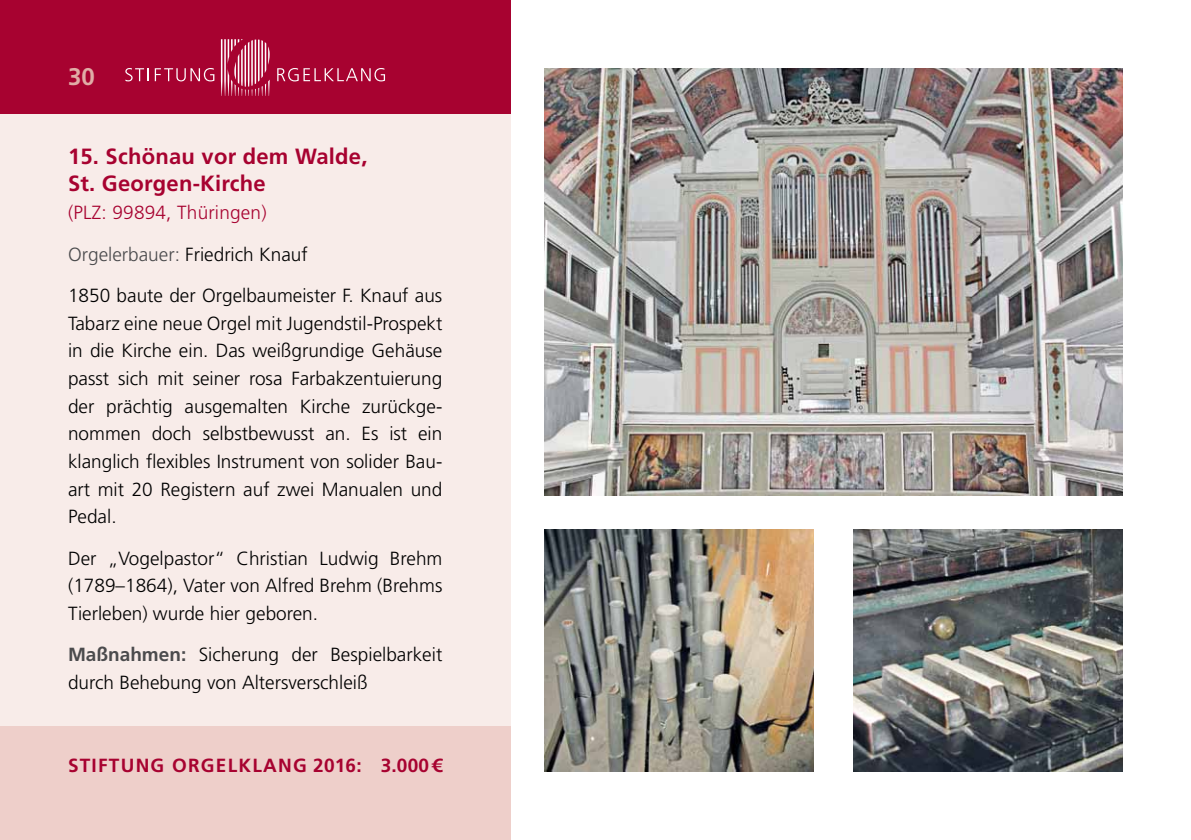
<style>
.page{position:relative;width:1191px;height:840px;background:#fff}
.page>*{position:absolute;margin:0;border:0;box-sizing:border-box;transform-origin:0 0}
.t1{font:700 24px "Frutiger LT Std";color:#e0aca6}
.t2{font:700 22px/27.6px "Frutiger LT Std";letter-spacing:.01em;color:#a70230}
.t3{font:300 19px/27.6px "Frutiger LT Std";color:#000}
.t4{font:700 19px "Frutiger LT Std";letter-spacing:.065em;color:#a70230}
.s1{color:#a70230}
.s2{color:#4b4b4d}
.s3{font-weight:700;color:#4b4b4d}
</style>
<div class="page">
<div style="left:0;top:0;width:510px;height:839px;background:#f8ece9"></div>
<div style="left:0;top:0;width:510px;height:113px;background:#a70230"></div>
<div style="left:0;top:726px;width:510px;height:113px;background:#eecfca"></div>
<svg style="left:277px;top:68px;width:108px;height:13px"></svg>
<svg style="left:125px;top:68px;width:24px;height:13px"></svg>
<svg style="left:155px;top:68px;width:59px;height:13px"></svg>
<svg style="left:221px;top:39px;width:49px;height:57px"></svg>
<img style="left:544px;top:68px;width:579px;height:427px">
<img style="left:544px;top:529px;width:270px;height:242px">
<img style="left:853px;top:529px;width:270px;height:242px">
<p class="t1" style="left:68px;top:62px;width:28px">30</p>
<p class="t2" style="left:68px;top:142px;width:301px">15. Schönau vor dem Walde,<br>St. Georgen-Kirche</p>
<p class="t3" style="left:68px;top:192px;width:376px;line-height:41.4px"><span class="s1">(PLZ: 99894, Thüringen)<br></span><span class="s2">Orgelerbauer:</span> Friedrich Knauf<br>1850 baute der Orgelbaumeister F. Knauf aus</p>
<p class="t3" style="left:68px;top:309px;width:376px;text-align:justify">Tabarz eine neue Orgel mit Jugendstil-Prospekt in die Kirche ein. Das weißgrundige Gehäuse passt sich mit seiner rosa Farbakzentuierung der prächtig ausgemalten Kirche zurückge&shy;nommen doch selbstbewusst an. Es ist ein klanglich flexibles Instrument von solider Bau&shy;art mit 20 Registern auf zwei Manualen und Pedal.</p>
<p class="t3" style="left:68px;top:544px;width:376px;text-align:justify">Der „Vogelpastor“ Christian Ludwig Brehm (1789–1864), Vater von Alfred Brehm (Brehms Tierleben) wurde hier geboren.</p>
<p class="t3" style="left:68px;top:641px;width:376px"><span class="s3">Maßnahmen:</span> Sicherung der Bespielbarkeit durch Behebung von Altersverschleiß</p>
<p class="t4" style="left:68px;top:753px;width:376px">STIFTUNG ORGELKLANG 2016: 3.000€</p>
</div>
